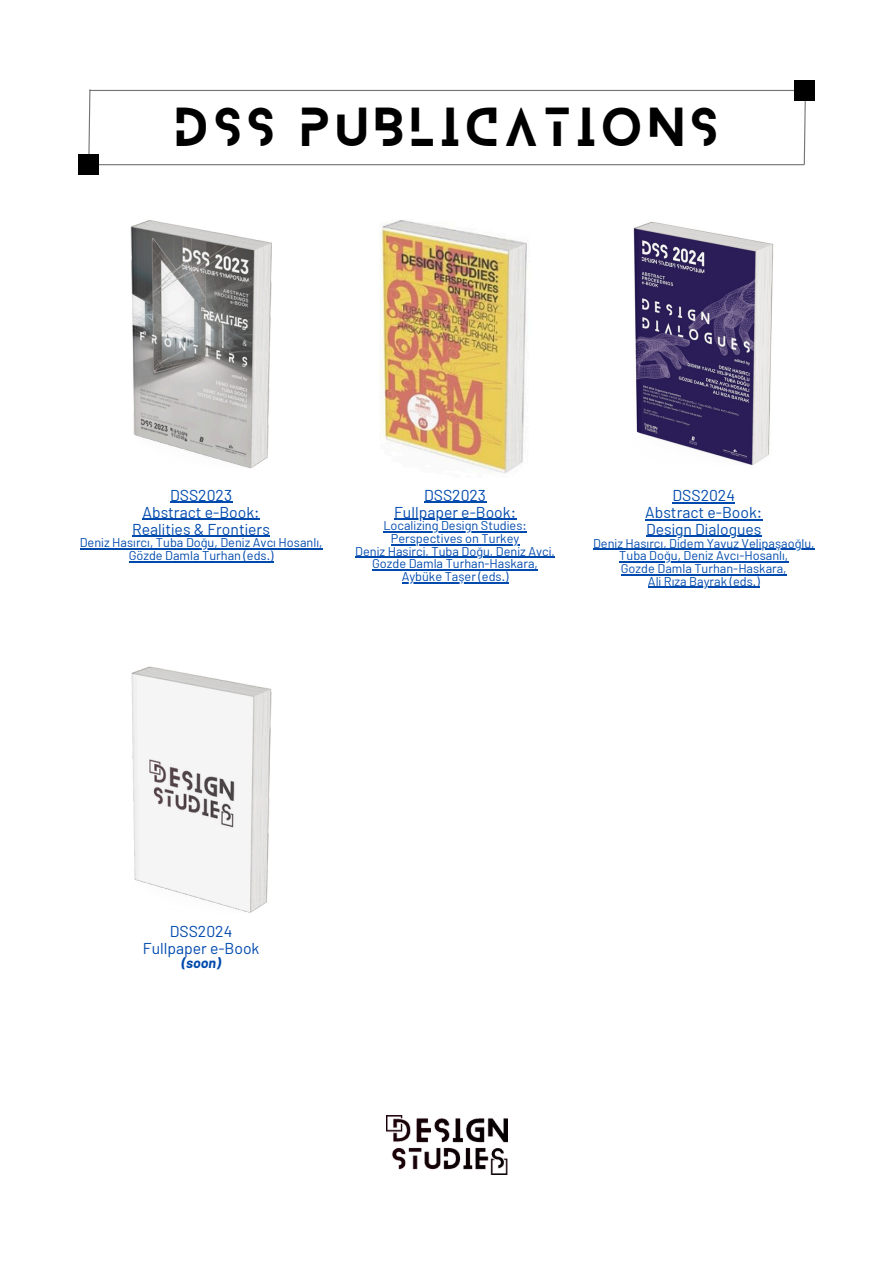
<style>
.page{position:relative;width:894px;height:1264px;background:#fff}
.page>*{position:absolute;margin:0;border:0;box-sizing:border-box;transform-origin:0 0}
.t1{font:48px "Blanka";letter-spacing:.17em;color:#000}
.t2{font:15.75px/16.8px "Barlow";color:#004aad;text-align:center}
.t3{font:italic 700 14.25px "Barlow";color:#004aad}
.t4{font:12.75px "Barlow";color:#004aad}
</style>
<div class="page">
<img style="left:633px;top:222px;width:140px;height:243px">
<img style="left:130px;top:220px;width:319px;height:300px">
<img style="left:379px;top:220px;width:148px;height:258px">
<img style="left:131px;top:666px;width:141px;height:247px">
<hr style="left:89px;top:90px;width:715px;height:1px;background:#737373">
<svg style="left:802px;top:101px;width:4px;height:65px"></svg>
<div style="left:793px;top:80px;width:21px;height:21px;background:#000"></div>
<hr style="left:89px;top:164px;width:715px;height:1px;background:#737373">
<svg style="left:88px;top:89px;width:3px;height:65px"></svg>
<div style="left:78px;top:154px;width:21px;height:21px;background:#000"></div>
<img style="left:386px;top:1115px;width:121px;height:59px">
<hr style="left:170px;top:501px;width:62px;height:1px;background:#004aad">
<hr style="left:142px;top:518px;width:117px;height:1px;background:#004aad">
<hr style="left:132px;top:535px;width:138px;height:1px;background:#004aad">
<hr style="left:80px;top:548px;width:242px;height:1px;background:#004aad">
<hr style="left:129px;top:561px;width:144px;height:1px;background:#004aad">
<hr style="left:424px;top:501px;width:62px;height:1px;background:#004aad">
<hr style="left:394px;top:518px;width:122px;height:1px;background:#004aad">
<hr style="left:383px;top:531px;width:143px;height:1px;background:#004aad">
<hr style="left:390px;top:544px;width:129px;height:1px;background:#004aad">
<hr style="left:355px;top:556px;width:200px;height:2px;background:#004aad">
<hr style="left:372px;top:569px;width:166px;height:1px;background:#004aad">
<hr style="left:401px;top:582px;width:107px;height:1px;background:#004aad">
<hr style="left:672px;top:502px;width:62px;height:1px;background:#004aad">
<hr style="left:645px;top:519px;width:117px;height:1px;background:#004aad">
<hr style="left:646px;top:536px;width:115px;height:1px;background:#004aad">
<hr style="left:593px;top:548px;width:221px;height:1px;background:#004aad">
<hr style="left:619px;top:561px;width:169px;height:1px;background:#004aad">
<hr style="left:620px;top:574px;width:166px;height:1px;background:#004aad">
<hr style="left:647px;top:587px;width:112px;height:1px;background:#004aad">
<p class="t1" style="left:177px;top:93px;width:541px">DSS PUBLICATIONS</p>
<p class="t2" style="left:170px;top:486px;width:63px">DSS2023</p>
<p class="t2" style="left:142px;top:503px;width:118px">Abstract e-Book:</p>
<h1 class="t2" style="left:132px;top:520px;width:139px">Realities &amp; Frontiers</h1>
<p class="t4" style="left:80px;top:534px;width:244px">Deniz Hasırcı, Tuba Doğu, Deniz Avcı Hosanlı,</p>
<p class="t4" style="left:129px;top:547px;width:146px">Gözde Damla Turhan (eds.)</p>
<p class="t2" style="left:424px;top:486px;width:63px">DSS2023</p>
<p class="t2" style="left:394px;top:503px;width:123px">Fullpaper e-Book:</p>
<p class="t4" style="left:383px;top:517px;width:145px">Localizing Design Studies:</p>
<p class="t4" style="left:390px;top:530px;width:130px">Perspectives on Turkey</p>
<p class="t4" style="left:355px;top:543px;width:201px">Deniz Hasirci, Tuba Doğu, Deniz Avci,</p>
<p class="t4" style="left:372px;top:555px;width:167px">Gozde Damla Turhan-Haskara,</p>
<p class="t4" style="left:401px;top:568px;width:108px">Aybüke Taşer (eds.)</p>
<p class="t2" style="left:672px;top:486px;width:64px">DSS2024</p>
<p class="t2" style="left:645px;top:503px;width:118px">Abstract e-Book:</p>
<p class="t2" style="left:646px;top:520px;width:117px">Design Dialogues</p>
<p class="t4" style="left:593px;top:535px;width:223px">Deniz Hasırcı, Didem Yavuz Velipaşaoğlu,</p>
<p class="t4" style="left:619px;top:547px;width:170px">Tuba Doğu, Deniz Avcı-Hosanlı,</p>
<p class="t4" style="left:620px;top:560px;width:167px">Gozde Damla Turhan-Haskara,</p>
<p class="t4" style="left:647px;top:573px;width:113px">Ali Rıza Bayrak (eds.)</p>
<p class="t2" style="left:143px;top:922px;width:118px">DSS2024<br>Fullpaper e-Book</p>
<p class="t3" style="left:181px;top:954px;width:41px">(soon)</p>
</div>
